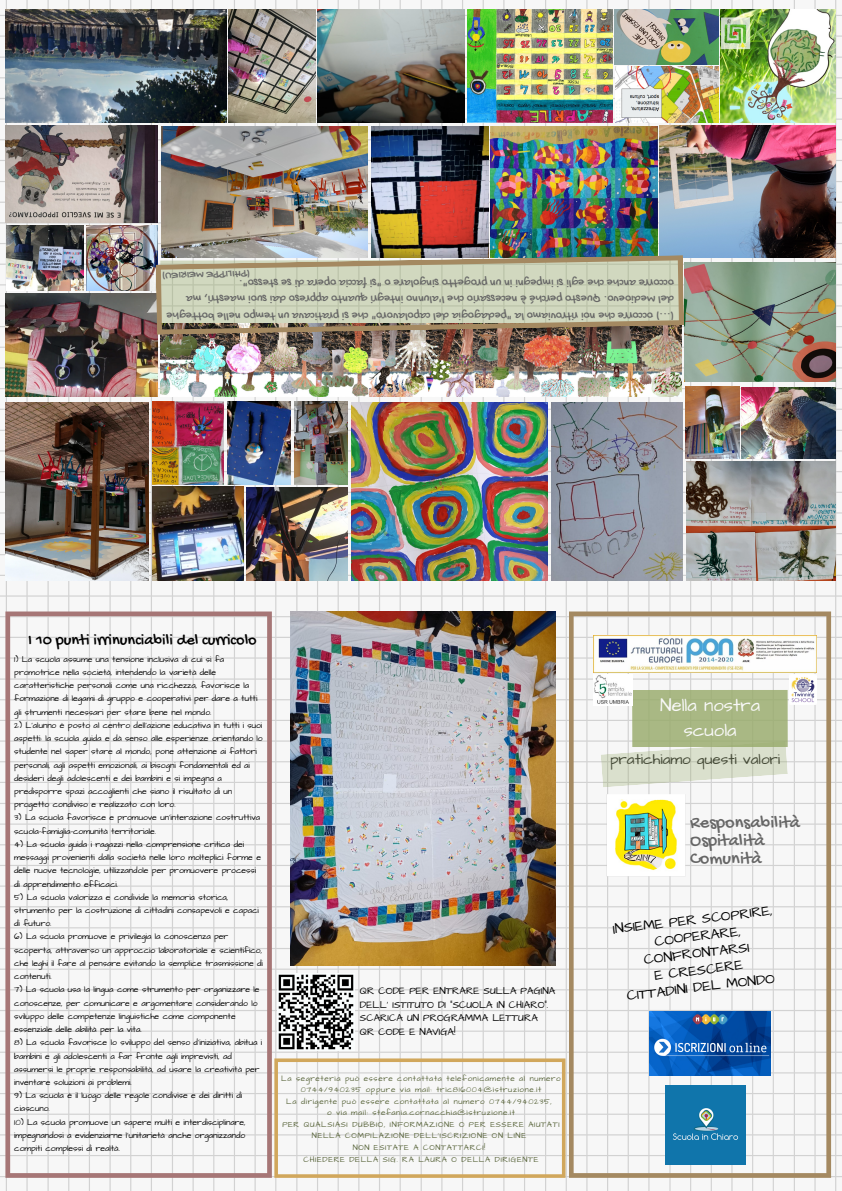
<style>
.page{position:relative;width:842px;height:1191px;background:#fff}
.page>*{position:absolute;margin:0;border:0;box-sizing:border-box;transform-origin:0 0}
.t1{font:18.4px "Gochi Hand";color:#666}
.t2{font:18.4px "Architects Daughter";color:#f9f9f9}
.t3{font:16.4px "Gochi Hand";color:#000}
.t4{font:15.2px "Architects Daughter";color:#222}
.t5{font:14.2px/16.9px "Architects Daughter";color:#000;text-align:center}
.t6{font:12px/16.5px "Gochi Hand";color:#666}
.t7{font:11px "Gochi Hand";color:#666}
.t8{font:10.2px/13.6px "Architects Daughter";color:#000}
.t9{font:8.6px/13.2px "Architects Daughter";color:#000}
.t10{font:8px/11.6px "Architects Daughter";letter-spacing:.08em;color:#58643a;text-align:center}
</style>
<div class="page">
<img style="left:0;top:0;width:842px;height:1190px">
<img style="left:5px;top:293px;width:152px;height:103px">
<img style="left:660px;top:126px;width:175px;height:131px">
<img style="left:491px;top:126px;width:166px;height:129px">
<img style="left:467px;top:9px;width:146px;height:114px">
<img style="left:684px;top:262px;width:151px;height:120px">
<img style="left:720px;top:10px;width:115px;height:112px">
<img style="left:372px;top:126px;width:116px;height:129px">
<img style="left:615px;top:67px;width:103px;height:55px">
<img style="left:162px;top:126px;width:205px;height:129px">
<img style="left:7px;top:225px;width:76px;height:65px">
<img style="left:227px;top:402px;width:63px;height:82px">
<img style="left:160px;top:335px;width:522px;height:61px">
<img style="left:87px;top:226px;width:71px;height:64px">
<svg style="left:156px;top:255px;width:528px;height:80px;background:#bdbda4"></svg>
<img style="left:317px;top:10px;width:147px;height:113px">
<img style="left:6px;top:9px;width:221px;height:114px">
<img style="left:615px;top:10px;width:103px;height:54px">
<img style="left:247px;top:487px;width:100px;height:94px">
<img style="left:229px;top:9px;width:86px;height:114px">
<img style="left:686px;top:461px;width:149px;height:119px">
<img style="left:551px;top:402px;width:131px;height:178px">
<img style="left:741px;top:387px;width:94px;height:72px">
<img style="left:686px;top:387px;width:53px;height:72px">
<img style="left:351px;top:402px;width:197px;height:178px">
<img style="left:152px;top:487px;width:91px;height:93px">
<img style="left:152px;top:402px;width:71px;height:82px">
<svg style="left:5px;top:611px;width:267px;height:566px"></svg>
<svg style="left:274px;top:1058px;width:291px;height:119px"></svg>
<img style="left:831px;top:791px;width:11px;height:87px">
<svg style="left:569px;top:611px;width:262px;height:566px"></svg>
<img style="left:277px;top:973px;width:77px;height:77px">
<img style="left:290px;top:611px;width:266px;height:354px">
<img style="left:789px;top:674px;width:27px;height:30px">
<img style="left:6px;top:402px;width:143px;height:178px">
<img style="left:6px;top:126px;width:152px;height:96px">
<img style="left:294px;top:402px;width:53px;height:82px">
<img style="left:649px;top:1011px;width:122px;height:64px">
<p class="t7" style="left:250px;top:279px;width:90px;rotate:179deg">EPPI L IHP( M E EIRI U )</p>
<p class="t6" style="left:674px;top:323px;width:509px;rotate:-180deg">(...) occorre che noi ritroviamo la "pedagogia del capolavoro" che si praticava un tempo nelle botteghe del Medioevo. Questo perché è necessario che l'alunno integri quanto appreso dai suoi maestri, ma occorre anche che egli si impegni in un progetto singolare o "si faccia opera di se stesso".</p>
<p class="t3" style="left:28px;top:631px;width:230px">I 10 punti irrinunciabili del curricolo</p>
<p class="t9" style="left:14px;top:652px;width:245px">1) La scuola assume una tensione inclusiva di cui si fa promotrice nella società, intendendo la varietà delle caratteristiche personali come una ricchezza, favorisce la formazione di legami di gruppo e cooperativi per dare a tutti gli strumenti necessari per stare bene nel mondo.</p>
<p class="t9" style="left:14px;top:718px;width:250px">2) L'alunno è posto al centro dell'azione educativa in tutti i suoi aspetti: la scuola guida e dà senso alle esperienze orientando lo studente nel saper stare al mondo, pone attenzione ai fattori personali, agli aspetti emozionali, ai bisogni fondamentali ed ai desideri degli adolescenti e dei bambini e si impegna a predisporre spazi accoglienti che siano il risultato di un progetto condiviso e realizzato con loro.</p>
<p class="t9" style="left:14px;top:811px;width:247px">3) La scuola favorisce e promuove un’interazione costruttiva scuola-famiglia-comunità territoriale.</p>
<p class="t9" style="left:14px;top:837px;width:248px">4) La scuola guida i ragazzi nella comprensione critica dei messaggi provenienti dalla società nelle loro molteplici forme e delle nuove tecnologie, utilizzandole per promuovere processi di apprendimento efficaci.</p>
<p class="t9" style="left:14px;top:890px;width:246px">5) La scuola valorizza e condivide la memoria storica, strumento per la costruzione di cittadini consapevoli e capaci di futuro.</p>
<p class="t9" style="left:14px;top:930px;width:250px">6) La scuola promuove e privilegia la conoscenza per scoperta, attraverso un approccio laboratoriale e scientifico, che leghi il fare al pensare evitando la semplice trasmissione di contenuti.</p>
<p class="t9" style="left:14px;top:983px;width:247px">7) La scuola usa la lingua come strumento per organizzare le conoscenze, per comunicare e argomentare considerando lo sviluppo delle competenze linguistiche come componente essenziale delle abilità per la vita.</p>
<p class="t9" style="left:14px;top:1036px;width:249px">8) La scuola favorisce lo sviluppo del senso d’iniziativa, abitua i bambini e gli adolescenti a far fronte agli imprevisti, ad assumersi le proprie responsabilità, ad usare la creatività per inventare soluzioni ai problemi.</p>
<p class="t9" style="left:14px;top:1088px;width:229px">9) La scuola è il luogo delle regole condivise e dei diritti di ciascuno.</p>
<p class="t9" style="left:14px;top:1115px;width:233px;text-align:justify">10) La scuola promuove un sapere multi e interdisciplinare, impegnandosi a evidenziarne l’unitarietà anche organizzando compiti complessi di realtà.</p>
<p class="t8" style="left:360px;top:984px;width:197px">QR CODE PER ENTRARE SULLA PAGINA<br>DELL’ ISTITUTO DI "SCUOLA IN CHIARO".</p>
<p class="t8" style="left:360px;top:1011px;width:179px">SCARICA UN PROGRAMMA LETTURA</p>
<p class="t8" style="left:360px;top:1024px;width:97px">QR CODE E NAVIGA!</p>
<p class="t10" style="left:281px;top:1072px;width:281px">La segreteria può essere contattata telefonicamente al numero<br>0744/940235 oppure via mail: tric816004@istruzione.it</p>
<p class="t10" style="left:286px;top:1095px;width:267px">La dirigente può essere contattata al numero 0744/940235,</p>
<p class="t10" style="left:327px;top:1107px;width:189px">o via mail: stefania.cornacchia@istruzione.it</p>
<p class="t10" style="left:282px;top:1118px;width:279px">PER QUALSIASI DUBBIO, INFORMAZIONE O PER ESSERE AIUTATI<br>NELLA COMPILAZIONE DELL'ISCRIZIONE ON LINE</p>
<p class="t10" style="left:353px;top:1141px;width:134px">NON ESITATE A CONTATTARCI!</p>
<p class="t10" style="left:303px;top:1153px;width:237px">CHIEDERE DELLA SIG. RA LAURA O DELLA DIRIGENTE</p>
<p class="t2" style="left:660px;top:692px;width:101px">Nella nostra</p>
<p class="t2" style="left:684px;top:718px;width:54px">scuola</p>
<p class="t4" style="left:610px;top:748px;width:172px">pratichiamo questi valori</p>
<p class="t1" style="left:690px;top:812px;width:111px">Responsabilità</p>
<p class="t1" style="left:690px;top:830px;width:76px">Ospitalità</p>
<p class="t1" style="left:690px;top:849px;width:73px">Comunità</p>
<p class="t5" style="left:612px;top:921px;width:162px;rotate:-7deg">INSIEME PER SCOPRIRE,</p>
<p class="t5" style="left:641px;top:934px;width:108px;rotate:-7deg">COOPERARE,<br>CONFRONTARSI</p>
<p class="t5" style="left:654px;top:967px;width:90px;rotate:-7deg">E CRESCERE</p>
<p class="t5" style="left:626px;top:987px;width:150px;rotate:-7deg">CITTADINI DEL MONDO</p>
</div>
